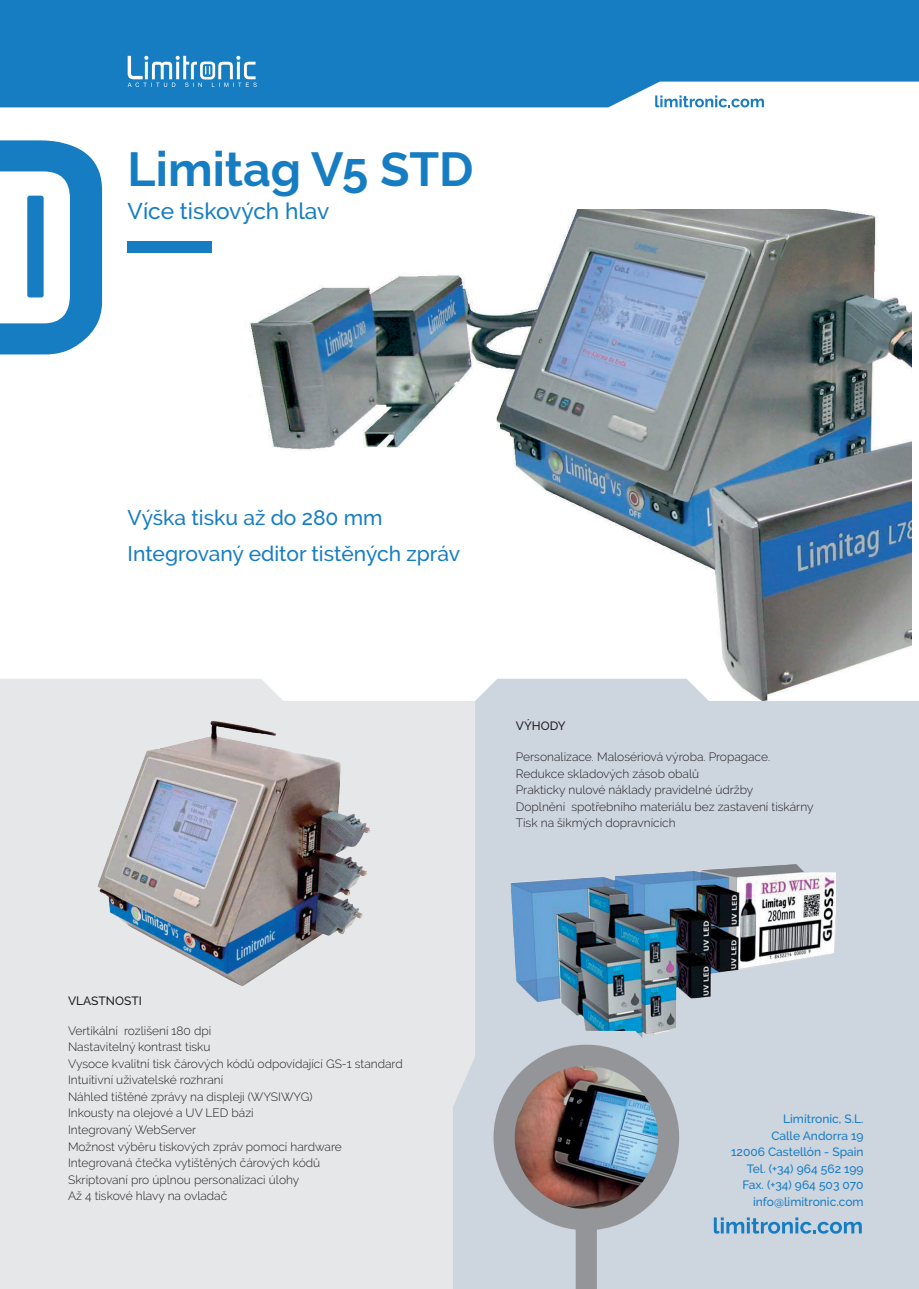
<style>
.page{position:relative;width:919px;height:1289px;background:#fff}
.page>*{position:absolute;margin:0;border:0;box-sizing:border-box;transform-origin:0 0}
._1__Titulos{font:700 48px "Raleway";color:#177dc2}
._1_1__sub{font:500 22.65px "Raleway";color:#177dc2}
._1_1__sub-2{font:500 21px "Raleway";color:#177dc2}
.Cuerpo_de_texto{font:300 12px "Raleway";color:#231f20}
.t1{font:500 12px "Raleway";color:#177dc2}
.tit__cuerpo_texto{font:500 12px "Raleway";color:#231f20}
</style>
<div class="page">
<img style="left:249px;top:209px;width:662px;height:469px">
<div style="left:0;top:679px;width:453px;height:609px;background:#e6e7e9"></div>
<svg style="left:453px;top:678px;width:465px;height:610px;background:#d0d7e0"></svg>
<div style="left:0;top:0;width:918px;height:107px;background:#177dc2"></div>
<svg style="left:655px;top:95px;width:108px;height:12px"></svg>
<svg style="left:128px;top:56px;width:129px;height:31px"></svg>
<svg style="left:0;top:140px;width:102px;height:214px"></svg>
<div style="left:27px;top:196px;width:17px;height:101px;background:#177dc2;border-radius:2px"></div>
<div style="left:128px;top:242px;width:84px;height:11px;background:#177dc2"></div>
<img style="left:83px;top:713px;width:297px;height:280px">
<img style="left:508px;top:872px;width:327px;height:158px">
<div style="left:478px;top:842px;width:397px;height:30px;background:#cdd5df"></div>
<svg style="left:493px;top:1030px;width:376px;height:258px;background:#b4bac3"></svg>
<p class="_1__Titulos" style="left:128px;top:141px;width:347px">Limitag V5 STD</p>
<p class="_1_1__sub" style="left:128px;top:198px;width:203px">Více tiskových hlav</p>
<p class="_1_1__sub-2" style="left:128px;top:505px;width:256px">Výška tisku až do 280 mm</p>
<p class="_1_1__sub-2" style="left:128px;top:542px;width:334px">Integrovaný editor tistěných zpráv</p>
<p class="tit__cuerpo_texto" style="left:516px;top:718px;width:51px">VÝHODY</p>
<p class="Cuerpo_de_texto" style="left:516px;top:749px;width:256px">Personalizace. Malosériová výroba. Propagace.</p>
<p class="Cuerpo_de_texto" style="left:516px;top:766px;width:185px">Redukce skladových zásob obalů</p>
<p class="Cuerpo_de_texto" style="left:516px;top:782px;width:239px">Prakticky nulové náklady pravidelné údržby</p>
<p class="Cuerpo_de_texto" style="left:516px;top:799px;width:299px">Doplnění spotřebního materiálu bez zastavení tiskárny</p>
<p class="Cuerpo_de_texto" style="left:516px;top:815px;width:161px">Tisk na šikmých dopravnících</p>
<p class="tit__cuerpo_texto" style="left:68px;top:993px;width:75px">VLASTNOSTI</p>
<p class="Cuerpo_de_texto" style="left:68px;top:1023px;width:145px">Vertikální rozlišení 180 dpi</p>
<p class="Cuerpo_de_texto" style="left:68px;top:1040px;width:144px">Nastavitelný kontrast tisku</p>
<p class="Cuerpo_de_texto" style="left:68px;top:1056px;width:336px">Vysoce kvalitní tisk čárových kódů odpovídající GS-1 standard</p>
<p class="Cuerpo_de_texto" style="left:68px;top:1073px;width:157px">Intuitivní uživatelské rozhraní</p>
<p class="Cuerpo_de_texto" style="left:68px;top:1089px;width:246px">Náhled tištěné zprávy na displeji (WYSIWYG)</p>
<p class="Cuerpo_de_texto" style="left:68px;top:1106px;width:187px">Inkousty na olejové a UV LED bázi</p>
<p class="Cuerpo_de_texto" style="left:68px;top:1122px;width:130px">Integrovaný WebServer</p>
<p class="Cuerpo_de_texto" style="left:68px;top:1139px;width:275px">Možnost výběru tiskových zpráv pomocí hardware</p>
<p class="Cuerpo_de_texto" style="left:68px;top:1155px;width:253px">Integrovaná čtečka vytištěných čárových kódů</p>
<p class="Cuerpo_de_texto" style="left:68px;top:1172px;width:233px">Skriptovaní pro úplnou personalizaci úlohy</p>
<p class="Cuerpo_de_texto" style="left:68px;top:1188px;width:161px">Až 4 tiskové hlavy na ovladač</p>
<p class="t1" style="left:783px;top:1112px;width:82px">Limitronic, S.L.</p>
<p class="t1" style="left:771px;top:1128px;width:94px">Calle Andorra 19</p>
<p class="t1" style="left:731px;top:1145px;width:134px">12006 Castellón - Spain</p>
<p class="t1" style="left:746px;top:1161px;width:118px">Tel. (+34) 964 562 199</p>
<p class="t1" style="left:742px;top:1178px;width:123px">Fax. (+34) 964 503 070</p>
<p class="t1" style="left:753px;top:1194px;width:112px">info@limitronic.com</p>
</div>
